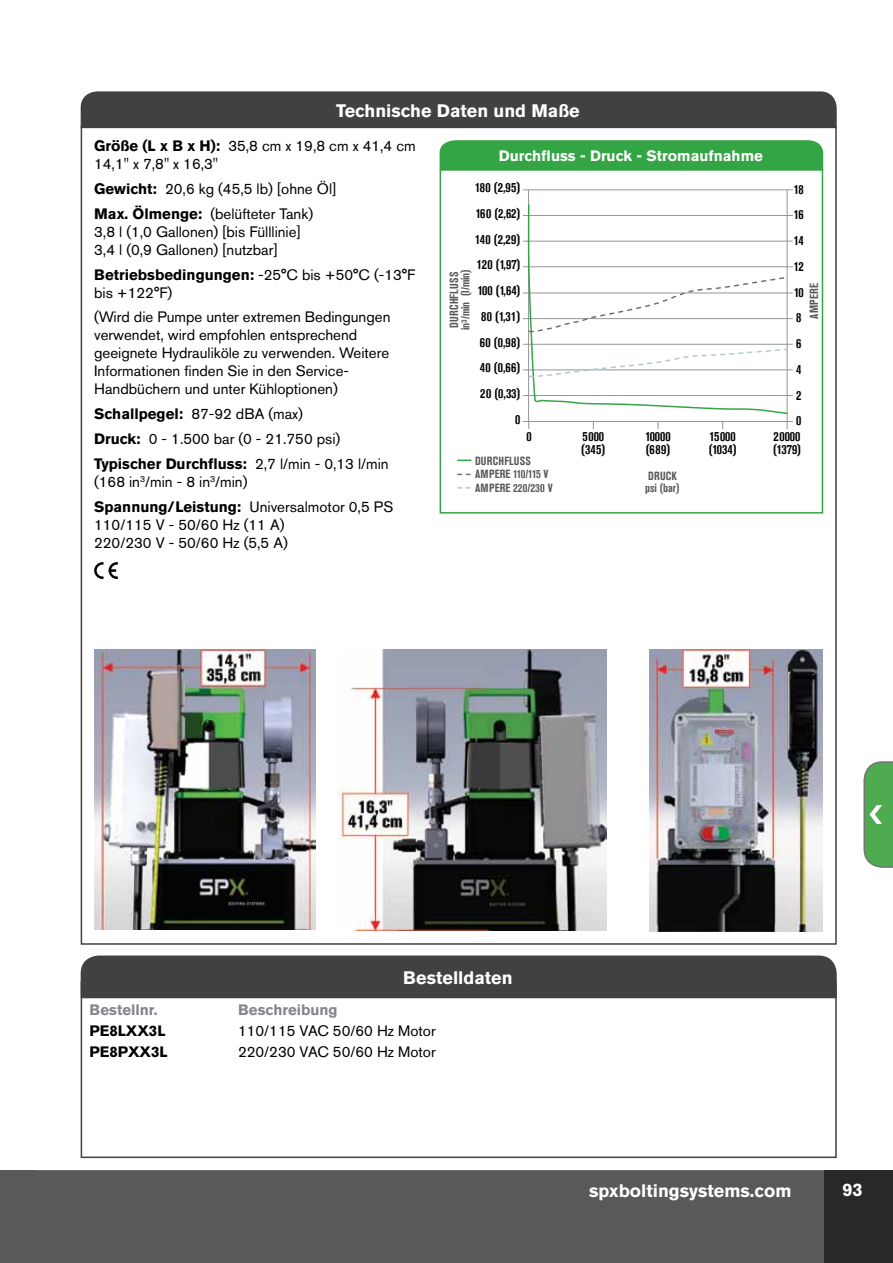
<style>
.page{position:relative;width:893px;height:1263px;background:#fff}
.page>*{position:absolute;margin:0;border:0;box-sizing:border-box;transform-origin:0 0}
.t1{font:700 18px "Akzidenz Grotesk BE";color:#fff}
.t2{font:15px/18px "Akzidenz Grotesk BE";color:#000}
.t3{font:700 15px "Akzidenz Grotesk BE";color:#fff}
.t4{font:700 15px "Akzidenz Grotesk BE";color:#84868c}
.t5{font:700 15px "Akzidenz Grotesk BE";color:#000}
.t6{font:700 condensed 13.35px/12.6px "Akzidenz Grotesk Std";color:#000}
.t7{font:700 condensed 11.85px/13.5px "Akzidenz Grotesk Std";letter-spacing:.02em;color:#58595b}
.t8{font:700 condensed 11.85px "Akzidenz Grotesk Std";color:#58595b}
.s1{font-weight:700}
</style>
<div class="page">
<div style="left:0;top:1170px;width:893px;height:93px;background:#58595b"></div>
<div style="left:824px;top:1170px;width:69px;height:93px;background:#292829"></div>
<svg style="left:863px;top:761px;width:30px;height:107px"></svg>
<div style="left:81px;top:126px;width:756px;height:819px;background:#fff;border:2px solid #414042"></div>
<svg style="left:94px;top:562px;width:24px;height:17px"></svg>
<div style="left:81px;top:91px;width:756px;height:37px;background:#414042"></div>
<div style="left:81px;top:981px;width:756px;height:177px;background:#fff;border:2px solid #414042"></div>
<div style="left:81px;top:955px;width:756px;height:43px;background:#414042"></div>
<img style="left:94px;top:649px;width:221px;height:281px">
<img style="left:339px;top:649px;width:267px;height:282px">
<img style="left:650px;top:649px;width:172px;height:283px">
<div style="left:440px;top:140px;width:383px;height:29px;background:#33a544"></div>
<hr style="left:523px;top:395px;width:270px;height:1px;background:#939598">
<hr style="left:523px;top:369px;width:270px;height:1px;background:#939598">
<hr style="left:523px;top:344px;width:270px;height:1px;background:#939598">
<hr style="left:523px;top:318px;width:270px;height:1px;background:#939598">
<hr style="left:523px;top:293px;width:270px;height:1px;background:#939598">
<hr style="left:523px;top:266px;width:270px;height:1px;background:#939598">
<hr style="left:523px;top:241px;width:270px;height:1px;background:#939598">
<hr style="left:523px;top:215px;width:270px;height:1px;background:#939598">
<hr style="left:523px;top:189px;width:270px;height:1px;background:#939598">
<hr style="left:787px;top:190px;width:1px;height:231px;background:#939598">
<hr style="left:528px;top:190px;width:1px;height:231px;background:#939598">
<hr style="left:523px;top:421px;width:270px;height:1px;background:#939598">
<svg style="left:527px;top:204px;width:262px;height:211px"></svg>
<svg style="left:528px;top:276px;width:261px;height:57px"></svg>
<svg style="left:528px;top:348px;width:261px;height:30px"></svg>
<svg style="left:458px;top:460px;width:13px;height:1px"></svg>
<svg style="left:458px;top:487px;width:13px;height:2px"></svg>
<div style="left:440px;top:169px;width:383px;height:345px;border:2px solid #33a544"></div>
<p class="t1" style="left:336px;top:100px;width:245px">Technische Daten und Maße</p>
<p class="t2" style="left:94px;top:137px;width:323px"><span class="s1">Größe (L x B x H):</span> 35,8 cm x 19,8 cm x 41,4 cm<br>14,1" x 7,8" x 16,3"</p>
<p class="t2" style="left:94px;top:176px;width:244px;line-height:24.8px"><span class="s1">Gewicht:</span> 20,6 kg (45,5 lb) [ohne Öl]<br><span class="s1">Max. Ölmenge:</span> (belüfteter Tank)</p>
<p class="t2" style="left:94px;top:223px;width:208px">3,8 l (1,0 Gallonen) [bis Fülllinie]<br>3,4 l (0,9 Gallonen) [nutzbar]</p>
<p class="t2" style="left:94px;top:265px;width:323px"><span class="s1">Betriebsbedingungen:</span> -25°C bis +50°C (-13°F bis +122°F)</p>
<p class="t2" style="left:94px;top:308px;width:298px">(Wird die Pumpe unter extremen Bedingungen verwendet, wird empfohlen entsprechend geeignete Hydrauliköle zu verwenden. Weitere Informationen finden Sie in den Service-Handbüchern und unter Kühloptionen)</p>
<p class="t2" style="left:94px;top:401px;width:296px;line-height:24.8px"><span class="s1">Schallpegel:</span> 87-92 dBA (max)<br><span class="s1">Druck:</span> 0 - 1.500 bar (0 - 21.750 psi)<br><span class="s1">Typischer Durchfluss:</span> 2,7 l/min - 0,13 l/min</p>
<p class="t2" style="left:94px;top:469px;width:301px;line-height:24.8px">(168 in<sup>3</sup>/min - 8 in<sup>3</sup>/min)<br><span class="s1">Spannung/Leistung:</span> Universalmotor 0,5 PS</p>
<p class="t2" style="left:94px;top:515px;width:195px">110/115 V - 50/60 Hz (11 A)<br>220/230 V - 50/60 Hz (5,5 A)</p>
<p class="t3" style="left:499px;top:147px;width:266px">Durchfluss - Druck - Stromaufnahme</p>
<p class="t6" style="left:475px;top:181px;width:47px">180 (2,95)</p>
<p class="t6" style="left:794px;top:183px;width:11px">18</p>
<p class="t6" style="left:476px;top:207px;width:46px">160 (2,62)</p>
<p class="t6" style="left:794px;top:208px;width:11px">16</p>
<p class="t6" style="left:475px;top:233px;width:47px">140 (2,29)</p>
<p class="t6" style="left:794px;top:234px;width:11px">14</p>
<p class="t6" style="left:477px;top:258px;width:45px">120 (1,97)</p>
<p class="t8" style="left:459px;top:330px;width:63px;rotate:-90deg">in³/min (l/min)</p>
<p class="t7" style="left:447px;top:328px;width:57px;rotate:-90deg">DURCHFLUSS</p>
<p class="t6" style="left:478px;top:284px;width:44px">100 (1,64)</p>
<p class="t6" style="left:481px;top:310px;width:41px">80 (1,31)</p>
<p class="t6" style="left:794px;top:260px;width:11px">12</p>
<p class="t7" style="left:807px;top:319px;width:37px;rotate:-90deg">AMPERE</p>
<p class="t6" style="left:794px;top:286px;width:11px">10</p>
<p class="t6" style="left:796px;top:311px;width:7px">8</p>
<p class="t6" style="left:480px;top:336px;width:42px">60 (0,98)</p>
<p class="t6" style="left:796px;top:337px;width:7px">6</p>
<p class="t6" style="left:480px;top:361px;width:42px">40 (0,66)</p>
<p class="t6" style="left:796px;top:363px;width:7px">4</p>
<p class="t6" style="left:480px;top:387px;width:42px">20 (0,33)</p>
<p class="t6" style="left:796px;top:389px;width:7px">2</p>
<p class="t6" style="left:515px;top:413px;width:7px">0</p>
<p class="t6" style="left:796px;top:414px;width:7px">0</p>
<p class="t6" style="left:527px;top:430px;width:7px">0</p>
<p class="t6" style="left:581px;top:430px;width:26px">5000 (345)</p>
<p class="t6" style="left:645px;top:430px;width:27px">10000 (689)</p>
<p class="t6" style="left:709px;top:430px;width:29px">15000 (1034)</p>
<p class="t6" style="left:773px;top:430px;width:30px">20000 (1379)</p>
<p class="t7" style="left:475px;top:454px;width:79px">DURCHFLUSS<br>AMPERE 110/115 V<br>AMPERE 220/230 V</p>
<p class="t7" style="left:645px;top:470px;width:36px;line-height:12.1px">DRUCK psi (bar)</p>
<p class="t1" style="left:403px;top:967px;width:111px">Bestelldaten</p>
<p class="t4" style="left:90px;top:1001px;width:70px">Bestellnr.</p>
<p class="t4" style="left:238px;top:1001px;width:101px">Beschreibung</p>
<p class="t5" style="left:90px;top:1022px;width:73px">PE8LXX3L</p>
<p class="t2" style="left:238px;top:1022px;width:199px">110/115 VAC 50/60 Hz Motor</p>
<p class="t5" style="left:90px;top:1043px;width:75px">PE8PXX3L</p>
<p class="t2" style="left:238px;top:1043px;width:199px">220/230 VAC 50/60 Hz Motor</p>
<p class="t1" style="left:589px;top:1180px;width:204px">spxboltingsystems.com</p>
<p class="t1" style="left:842px;top:1180px;width:22px">93</p>
</div>
